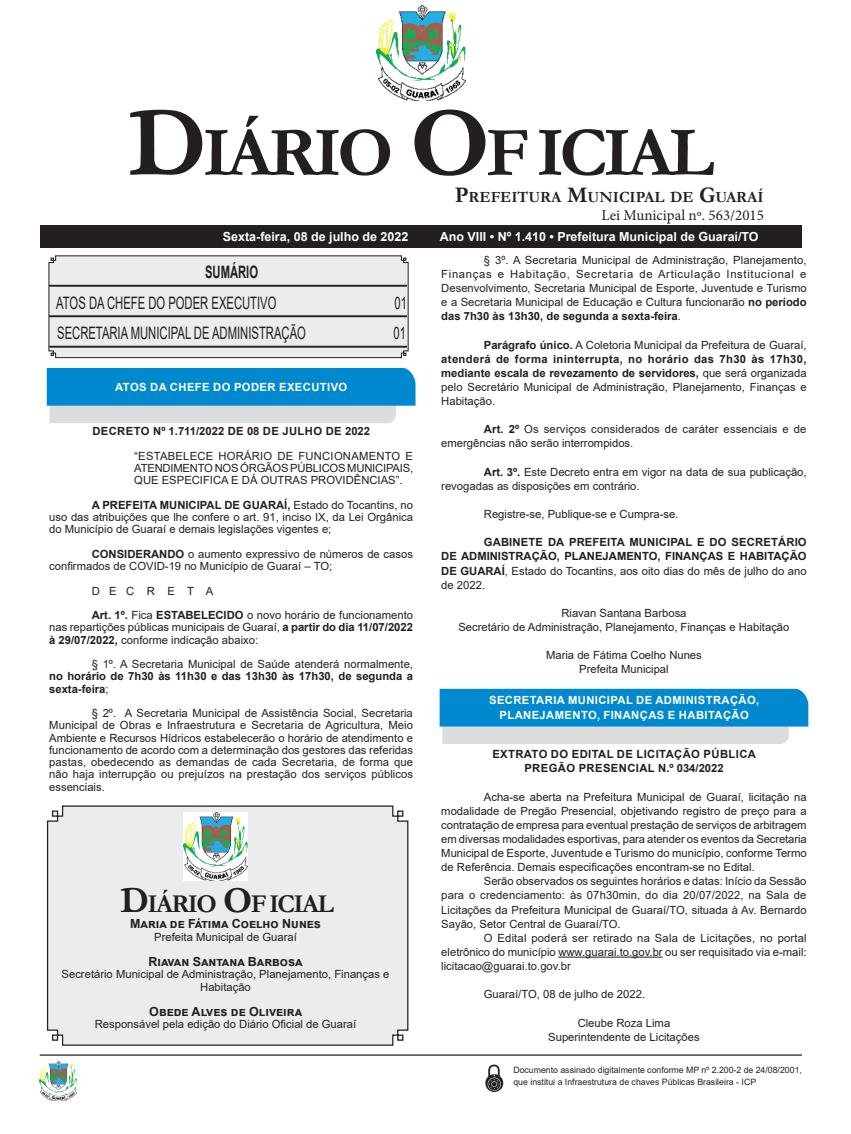
<style>
.page{position:relative;width:851px;height:1134px;background:#fff}
.page>*{position:absolute;margin:0;border:0;box-sizing:border-box;transform-origin:0 0}
.CORPO_DE_TEXTO{font:700 70.88px "Garamond";letter-spacing:-.06em;color:#231f20}
.CORPO_DE_TEXTO-2{font:700 25.88px "Garamond";letter-spacing:-.06em;color:#231f20}
.Nome_Secretário{font:17.12px "Arial";color:#231f20;scale:.66 1}
.Nome_Secretário-2{font:700 17.12px "Arial";color:#231f20;scale:.66 1}
.CORPO_DE_TEXTO-3{font:700 15.62px "Garamond";color:#231f20}
.t1{font:15px "Minion Pro";color:#231f20}
.t2{font:700 12.5px "Arial";color:#fff}
.Assinatura{font:700 12.5px "Arial";color:#231f20}
.CORPO_DE_TEXTO-4{font:11.25px/14.1px "Arial";color:#231f20;text-align:justify}
.Assinatura-2{font:11.25px/12.5px "Arial";color:#231f20;text-align:center}
.CORPO_DE_TEXTO-5{font:700 11.25px/14.1px "Arial";color:#231f20;text-align:justify}
.EMENTA{font:11.25px/12.2px "Arial";color:#231f20;text-align:justify}
.TITULOS{font:700 11.25px "Arial";letter-spacing:.035em;color:#231f20}
.Chancela2{font:700 11.25px/15px "Arial";letter-spacing:.035em;color:#fff;text-align:center}
.CORPO_DE_TEXTO-6{font:8.75px/12.5px "Arial";color:#231f20}
.s1{font-size:101.25px}
.s2{font-size:22.38px}
.s3{font-weight:700}
.s4{font-weight:400}
.s5{font-size:36.88px}
</style>
<div class="page">
<div style="left:40px;top:225px;width:761px;height:22px;background:#231f20"></div>
<hr style="left:40px;top:1054px;width:761px;height:2px;background:#231f20">
<img style="left:376px;top:5px;width:89px;height:95px">
<img style="left:40px;top:1061px;width:37px;height:39px">
<svg style="left:485px;top:1065px;width:18px;height:27px"></svg>
<div style="left:46px;top:805px;width:363px;height:241px;background:#ececee"></div>
<img style="left:183px;top:812px;width:64px;height:68px">
<svg style="left:48px;top:255px;width:360px;height:103px;background:#dbdadc"></svg>
<svg style="left:47px;top:368px;width:368px;height:55px;background:#46a4d4"></svg>
<hr style="left:558px;top:957px;width:104px;height:1px;background:#231f20">
<svg style="left:439px;top:689px;width:369px;height:55px;background:#47a4d4"></svg>
<p class="CORPO_DE_TEXTO" style="left:128px;top:105px;width:587px"><span class="s1">D</span>IÁRIO <span class="s1">O</span>F ICIAL</p>
<p class="CORPO_DE_TEXTO-3" style="left:455px;top:186px;width:310px"><span class="s2">P</span>REFEITURA <span class="s2">M</span>UNICIPAL DE <span class="s2">G</span>UARAÍ</p>
<p class="t1" style="left:601px;top:205px;width:164px">Lei Municipal nº. 563/2015</p>
<p class="t2" style="left:223px;top:228px;width:187px">Sexta-feira, 08 de julho de 2022</p>
<p class="t2" style="left:439px;top:228px;width:320px">Ano VIII • Nº 1.410 • Prefeitura Municipal de Guaraí/TO</p>
<p class="Nome_Secretário-2" style="left:205px;top:260px;width:82px">SUMÁRIO</p>
<p class="Nome_Secretário" style="left:56px;top:291px;width:335px">ATOS DA CHEFE DO PODER EXECUTIVO</p>
<p class="Nome_Secretário" style="left:394px;top:291px;width:20px">01</p>
<p class="Nome_Secretário" style="left:57px;top:321px;width:378px">SECRETARIA MUNICIPAL DE ADMINISTRAÇÃO</p>
<p class="Nome_Secretário" style="left:393px;top:321px;width:20px">01</p>
<p class="Chancela2" style="left:115px;top:380px;width:233px">ATOS DA CHEFE DO PODER EXECUTIVO</p>
<p class="TITULOS" style="left:92px;top:424px;width:279px">DECRETO Nº 1.711/2022 DE 08 DE JULHO DE 2022</p>
<p class="EMENTA" style="left:134px;top:450px;width:280px">“ESTABELECE HORÁRIO DE FUNCIONAMENTO E ATENDIMENTO NOS ÓRGÃOS PÚBLICOS MUNICIPAIS, QUE ESPECIFICA E DÁ OUTRAS PROVIDÊNCIAS”.</p>
<p class="CORPO_DE_TEXTO-4" style="left:49px;top:499px;width:365px;line-height:12.2px;text-indent:43px"><span class="s3">A PREFEITA MUNICIPAL DE GUARAÍ,</span> Estado do Tocantins, no uso das atribuições que lhe confere o art. 91, inciso IX, da Lei Orgânica do Município de Guaraí e demais legislações vigentes e;</p>
<p class="CORPO_DE_TEXTO-4" style="left:49px;top:548px;width:365px;line-height:12.2px;text-indent:43px"><span class="s3">CONSIDERANDO</span> o aumento expressivo de números de casos confirmados de COVID-19 no Município de Guaraí – TO;</p>
<p class="CORPO_DE_TEXTO-4" style="left:92px;top:584px;width:123px">D E C R E T A</p>
<p class="CORPO_DE_TEXTO-4" style="left:49px;top:609px;width:365px;line-height:12.2px;text-indent:43px"><span class="s3">Art. 1º.</span> Fica <span class="s3">ESTABELECIDO</span> o novo horário de funcionamento nas repartições públicas municipais de Guaraí, <span class="s3">a partir do dia 11/07/2022 à 29/07/2022,</span> conforme indicação abaixo:</p>
<p class="CORPO_DE_TEXTO-5" style="left:49px;top:658px;width:365px;line-height:12.2px;text-indent:43px"><span class="s4">§ 1º. A Secretaria Municipal de Saúde atenderá normalmente, </span>no horário de 7h30 às 11h30 e das 13h30 às 17h30, de segunda a sexta-feira<span class="s4">;</span></p>
<p class="CORPO_DE_TEXTO-4" style="left:49px;top:707px;width:365px;line-height:12.2px;text-indent:43px">§ 2º. A Secretaria Municipal de Assistência Social, Secretaria Municipal de Obras e Infraestrutura e Secretaria de Agricultura, Meio Ambiente e Recursos Hídricos estabelecerão o horário de atendimento e funcionamento de acordo com a determinação dos gestores das referidas pastas, obedecendo as demandas de cada Secretaria, de forma que não haja interrupção ou prejuízos na prestação dos serviços públicos essenciais.</p>
<p class="CORPO_DE_TEXTO-2" style="left:120px;top:886px;width:215px"><span class="s5">D</span>IÁRIO <span class="s5">O</span>F ICIAL</p>
<p class="Assinatura" style="left:130px;top:915px;width:192px">Maria de Fátima Coelho Nunes</p>
<p class="Assinatura-2" style="left:154px;top:930px;width:144px">Prefeita Municipal de Guaraí</p>
<p class="Assinatura" style="left:148px;top:952px;width:155px">Riavan Santana Barbosa</p>
<p class="Assinatura-2" style="left:62px;top:968px;width:329px">Secretário Municipal de Administração, Planejamento, Finanças e<br>Habitação</p>
<p class="Assinatura" style="left:149px;top:1002px;width:154px">Obede Alves de Oliveira</p>
<p class="Assinatura-2" style="left:95px;top:1018px;width:263px">Responsável pela edição do Diário Oficial de Guaraí</p>
<p class="CORPO_DE_TEXTO-4" style="left:441px;top:253px;width:367px;text-indent:43px">§ 3º. A Secretaria Municipal de Administração, Planejamento, Finanças e Habitação, Secretaria de Articulação Institucional e Desenvolvimento, Secretaria Municipal de Esporte, Juventude e Turismo e a Secretaria Municipal de Educação e Cultura funcionarão <span class="s3">no período das 7h30 às 13h30, de segunda a sexta-feira</span>.</p>
<p class="CORPO_DE_TEXTO-4" style="left:441px;top:337px;width:367px;text-indent:43px"><span class="s3">Parágrafo único.</span> A Coletoria Municipal da Prefeitura de Guaraí, <span class="s3">atenderá de forma ininterrupta, no horário das 7h30 às 17h30, mediante escala de revezamento de servidores,</span> que será organizada pelo Secretário Municipal de Administração, Planejamento, Finanças e Habitação.</p>
<p class="CORPO_DE_TEXTO-4" style="left:441px;top:422px;width:366px;text-indent:43px"><span class="s3">Art. 2º</span> Os serviços considerados de caráter essenciais e de emergências não serão interrompidos.</p>
<p class="CORPO_DE_TEXTO-4" style="left:441px;top:465px;width:367px;text-indent:43px"><span class="s3">Art. 3º.</span> Este Decreto entra em vigor na data de sua publicação, revogadas as disposições em contrário.</p>
<p class="CORPO_DE_TEXTO-4" style="left:484px;top:507px;width:196px">Registre-se, Publique-se e Cumpra-se.</p>
<p class="CORPO_DE_TEXTO-5" style="left:441px;top:535px;width:367px;text-indent:43px">GABINETE DA PREFEITA MUNICIPAL E DO SECRETÁRIO DE ADMINISTRAÇÃO, PLANEJAMENTO, FINANÇAS E HABITAÇÃO DE GUARAÍ<span class="s4">, Estado do Tocantins, aos oito dias do mês de julho do ano de 2022.</span></p>
<p class="Assinatura-2" style="left:561px;top:607px;width:127px">Riavan Santana Barbosa</p>
<p class="Assinatura-2" style="left:458px;top:621px;width:332px">Secretário de Administração, Planejamento, Finanças e Habitação</p>
<p class="Assinatura-2" style="left:546px;top:649px;width:157px">Maria de Fátima Coelho Nunes</p>
<p class="Assinatura-2" style="left:579px;top:663px;width:91px">Prefeita Municipal</p>
<p class="Chancela2" style="left:489px;top:693px;width:271px">SECRETARIA MUNICIPAL DE ADMINISTRAÇÃO,<br>PLANEJAMENTO, FINANÇAS E HABITAÇÃO</p>
<p class="TITULOS" style="left:492px;top:746px;width:265px">EXTRATO DO EDITAL DE LICITAÇÃO PÚBLICA</p>
<p class="TITULOS" style="left:524px;top:760px;width:201px">PREGÃO PRESENCIAL N.º 034/2022</p>
<p class="CORPO_DE_TEXTO-4" style="left:441px;top:789px;width:367px;text-indent:43px">Acha-se aberta na Prefeitura Municipal de Guaraí, licitação na modalidade de Pregão Presencial, objetivando registro de preço para a contratação de empresa para eventual prestação de serviços de arbitragem em diversas modalidades esportivas, para atender os eventos da Secretaria Municipal de Esporte, Juventude e Turismo do município, conforme Termo de Referência. Demais especificações encontram-se no Edital.</p>
<p class="CORPO_DE_TEXTO-4" style="left:441px;top:874px;width:367px;text-indent:43px">Serão observados os seguintes horários e datas: Início da Sessão para o credenciamento: às 07h30min, do dia 20/07/2022, na Sala de Licitações da Prefeitura Municipal de Guaraí/TO, situada à Av. Bernardo Sayão, Setor Central de Guaraí/TO.</p>
<p class="CORPO_DE_TEXTO-4" style="left:441px;top:931px;width:367px;text-indent:43px">O Edital poderá ser retirado na Sala de Licitações, no portal eletrônico do município www.guarai.to.gov.br ou ser requisitado via e-mail: licitacao@guarai.to.gov.br</p>
<p class="CORPO_DE_TEXTO-4" style="left:484px;top:987px;width:163px">Guaraí/TO, 08 de julho de 2022.</p>
<p class="Assinatura-2" style="left:577px;top:1016px;width:94px">Cleube Roza Lima</p>
<p class="Assinatura-2" style="left:548px;top:1030px;width:153px">Superintendente de Licitações</p>
<p class="CORPO_DE_TEXTO-6" style="left:513px;top:1063px;width:290px">Documento assinado digitalmente conforme MP nº 2.200-2 de 24/08/2001, que institui a Infraestrutura de chaves Públicas Brasileira - ICP</p>
</div>
